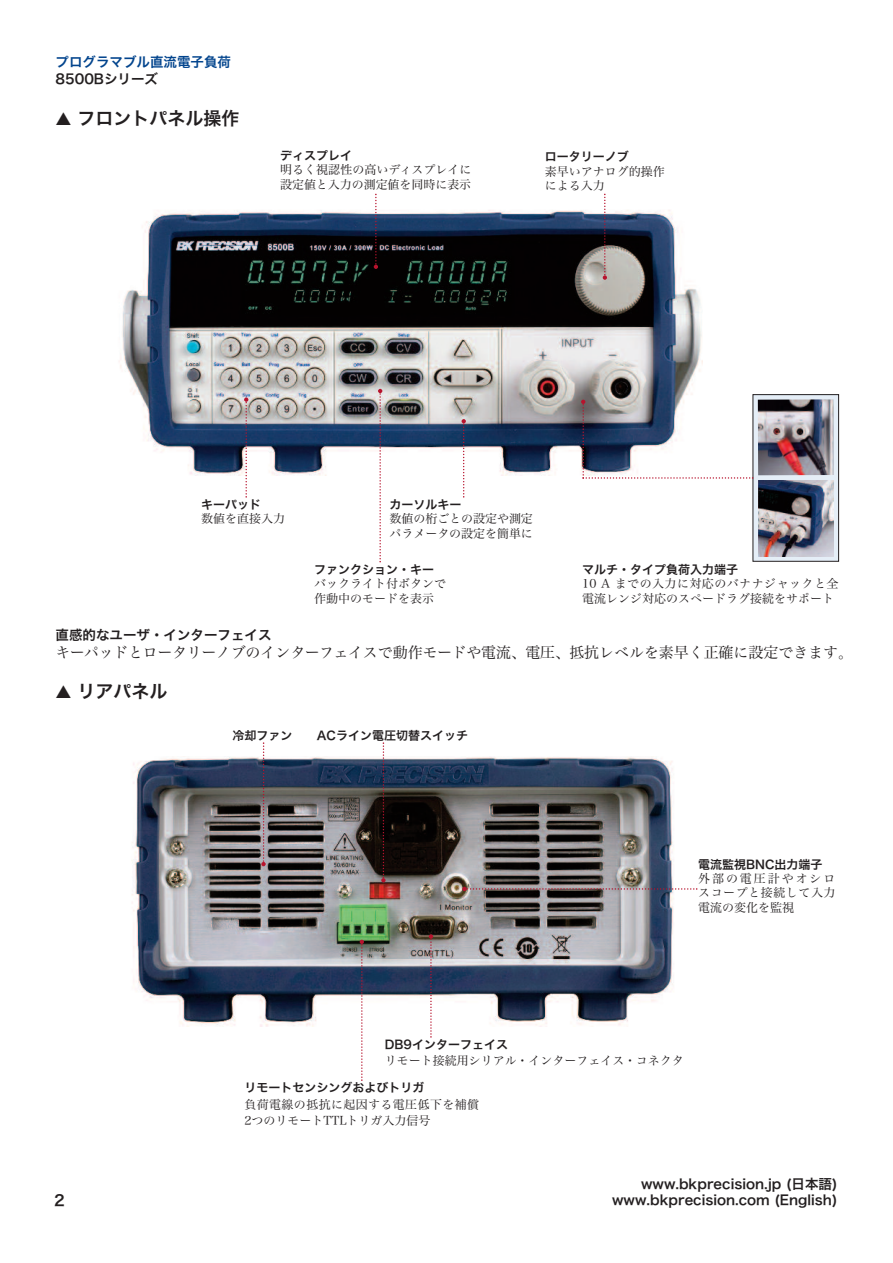
<style>
.page{position:relative;width:893px;height:1263px;background:#fff}
.page>*{position:absolute;margin:0;border:0;box-sizing:border-box;transform-origin:0 0}
.t1{font:18px "Hira Kaku Pro N W6";color:#231f20}
.t2{font:15px "Hira Min Pro N W3";letter-spacing:-.005em;color:#231f20}
.t3{font:15px "Hira Kaku Pro N W6";color:#231f20}
.t4{font:13.5px "Hira Kaku Pro N W6";color:#231f20}
.t5{font:13.5px "Hira Kaku Pro N W6";color:#02448d}
.t6{font:12px/14.4px "Hira Min Pro N W3";color:#231f20}
.t7{font:12px "Hira Kaku Pro N W6";color:#231f20}
.t8{font:12px/16.5px "Hira Min Pro N W3";letter-spacing:.03em;color:#231f20}
</style>
<div class="page">
<img style="left:132px;top:756px;width:542px;height:270px">
<img style="left:119px;top:210px;width:583px;height:265px">
<svg style="left:244px;top:397px;width:4px;height:101px"></svg>
<svg style="left:462px;top:419px;width:4px;height:79px"></svg>
<svg style="left:374px;top:194px;width:4px;height:75px"></svg>
<svg style="left:378px;top:389px;width:4px;height:173px"></svg>
<svg style="left:603px;top:194px;width:4px;height:86px"></svg>
<svg style="left:360px;top:940px;width:4px;height:141px"></svg>
<svg style="left:429px;top:934px;width:4px;height:104px"></svg>
<svg style="left:261px;top:742px;width:5px;height:124px"></svg>
<svg style="left:381px;top:742px;width:5px;height:140px"></svg>
<svg style="left:462px;top:887px;width:235px;height:4px"></svg>
<svg style="left:755px;top:396px;width:82px;height:164px;background:#dae2eb"></svg>
<div style="left:753px;top:394px;width:86px;height:168px;border:1px solid #231f20"></div>
<img style="left:758px;top:399px;width:76px;height:76px">
<img style="left:759px;top:481px;width:74px;height:75px">
<svg style="left:581px;top:400px;width:172px;height:79px"></svg>
<p class="t5" style="left:56px;top:50px;width:177px">プログラマブル直流電子負荷</p>
<p class="t4" style="left:56px;top:66px;width:104px">8500Bシリーズ</p>
<h1 class="t1" style="left:56px;top:102px;width:186px">▲ フロントパネル操作</h1>
<p class="t7" style="left:280px;top:145px;width:73px">ディスプレイ</p>
<p class="t6" style="left:280px;top:162px;width:193px">明るく視認性の高いディスプレイに設定値と入力の測定値を同時に表示</p>
<p class="t7" style="left:545px;top:146px;width:85px">ロータリーノブ</p>
<p class="t6" style="left:545px;top:163px;width:121px">素早いアナログ的操作による入力</p>
<p class="t7" style="left:201px;top:493px;width:61px">キーパッド</p>
<p class="t6" style="left:201px;top:510px;width:85px">数値を直接入力</p>
<p class="t7" style="left:390px;top:493px;width:73px">カーソルキー</p>
<p class="t6" style="left:390px;top:510px;width:145px">数値の桁ごとの設定や測定パラメータの設定を簡単に</p>
<p class="t7" style="left:314px;top:558px;width:121px">ファンクション・キー</p>
<p class="t6" style="left:314px;top:575px;width:133px">バックライト付ボタンで作動中のモードを表示</p>
<p class="t7" style="left:582px;top:558px;width:157px">マルチ・タイプ負荷入力端子</p>
<p class="t6" style="left:582px;top:575px;width:258px">10 A までの入力に対応のバナナジャックと全電流レンジ対応のスペードラグ接続をサポート</p>
<p class="t4" style="left:56px;top:622px;width:217px">直感的なユーザ・インターフェイス</p>
<p class="t2" style="left:56px;top:639px;width:799px">キーパッドとロータリーノブのインターフェイスで動作モードや電流、電圧、抵抗レベルを素早く正確に設定できます。</p>
<h1 class="t1" style="left:56px;top:675px;width:114px">▲ リアパネル</h1>
<p class="t7" style="left:233px;top:725px;width:61px">冷却ファン</p>
<p class="t7" style="left:317px;top:725px;width:153px">ACライン電圧切替スイッチ</p>
<p class="t7" style="left:698px;top:853px;width:126px">電流監視BNC出力端子</p>
<p class="t6" style="left:698px;top:870px;width:139px;text-align:justify">外部の電圧計やオシロスコープと接続して入力電流の変化を監視</p>
<p class="t7" style="left:385px;top:1033px;width:125px">DB9インターフェイス</p>
<p class="t6" style="left:385px;top:1053px;width:300px">リモート接続用シリアル・インターフェイス・コネクタ</p>
<p class="t7" style="left:244px;top:1077px;width:181px">リモートセンシングおよびトリガ</p>
<p class="t8" style="left:244px;top:1095px;width:236px">負荷電線の抵抗に起因する電圧低下を補償<br>2つのリモートTTLトリガ入力信号</p>
<p class="t4" style="left:641px;top:1171px;width:198px">www.bkprecision.jp (日本語)</p>
<p class="t3" style="left:54px;top:1187px;width:12px">2</p>
<p class="t4" style="left:612px;top:1188px;width:227px">www.bkprecision.com (English)</p>
</div>
